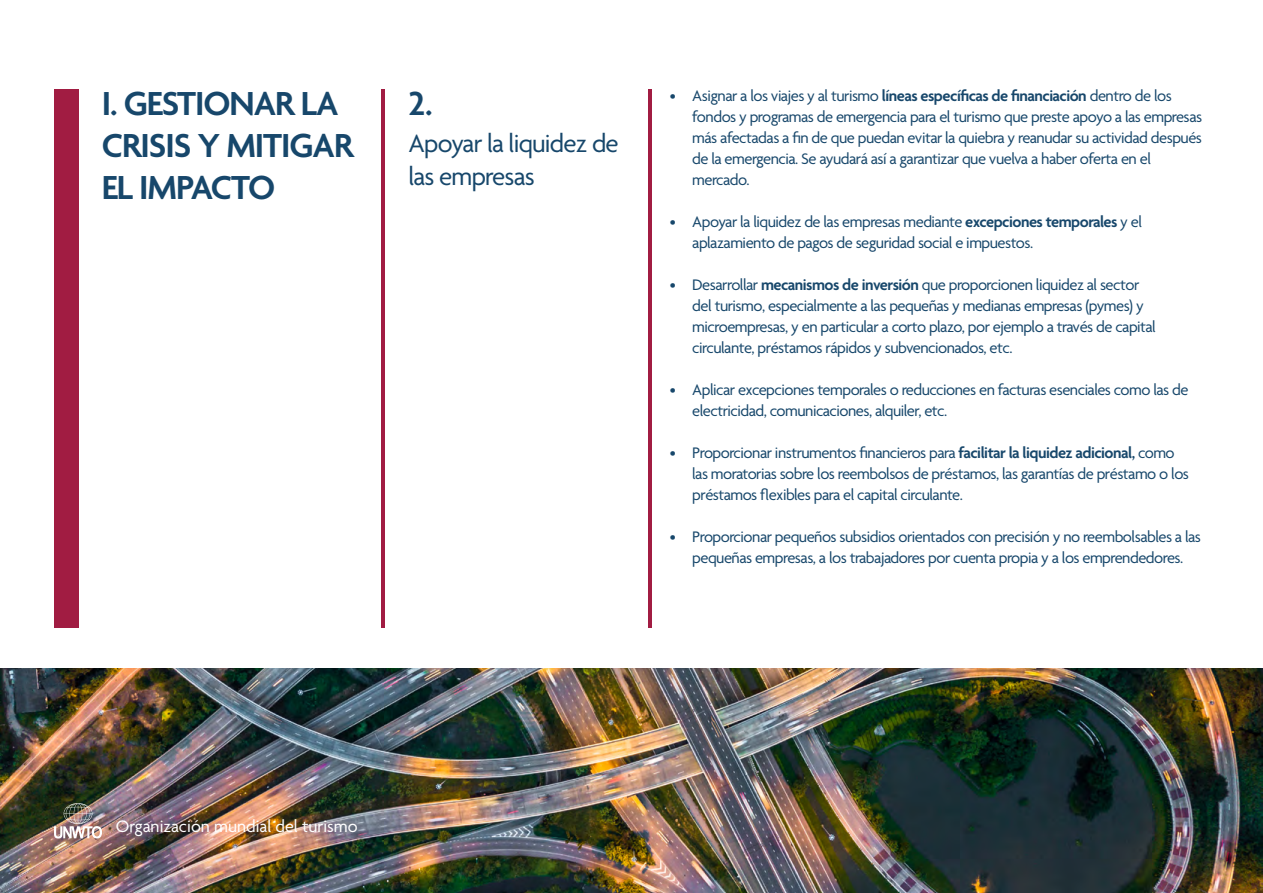
<style>
.page{position:relative;width:1263px;height:893px;background:#fff}
.page>*{position:absolute;margin:0;border:0;box-sizing:border-box;transform-origin:0 0}
.t1{font:600 36px/42px "Agenda";letter-spacing:-.03em;color:#17476b}
.t2{font:27px/33px "Agenda";letter-spacing:-.03em;color:#17476b}
.t3{font:18px "Agenda";color:#fff}
.t4{font:16.5px/21px "Agenda";letter-spacing:-.03em;color:#17476b}
.s1{font-weight:600}
</style>
<div class="page">
<img style="left:0;top:669px;width:1263px;height:224px">
<hr style="left:382px;top:89px;width:3px;height:539px;background:#a11c42">
<hr style="left:648px;top:89px;width:4px;height:539px;background:#a11c42">
<div style="left:54px;top:89px;width:24px;height:539px;background:#a11c42"></div>
<img style="left:54px;top:803px;width:48px;height:35px">
<h1 class="t1" style="left:102px;top:85px;width:253px">I. GESTIONAR LA<br>CRISIS Y MITIGAR<br>EL IMPACTO</h1>
<h1 class="t1" style="left:409px;top:85px;width:25px">2.</h1>
<h2 class="t2" style="left:409px;top:129px;width:212px">Apoyar la liquidez de las empresas</h2>
<p class="t4" style="left:692px;top:86px;width:511px;text-indent:-23px">• Asignar a los viajes y al turismo <span class="s1">líneas específicas de financiación</span> dentro de los fondos y programas de emergencia para el turismo que preste apoyo a las empresas más afectadas a fin de que puedan evitar la quiebra y reanudar su actividad después de la emergencia. Se ayudará así a garantizar que vuelva a haber oferta en el mercado.</p>
<p class="t4" style="left:692px;top:212px;width:451px;text-indent:-23px">• Apoyar la liquidez de las empresas mediante <span class="s1">excepciones temporales</span> y el aplazamiento de pagos de seguridad social e impuestos.</p>
<p class="t4" style="left:692px;top:275px;width:465px;text-indent:-23px">• Desarrollar <span class="s1">mecanismos de inversión</span> que proporcionen liquidez al sector del turismo, especialmente a las pequeñas y medianas empresas (pymes) y microempresas, y en particular a corto plazo, por ejemplo a través de capital circulante, préstamos rápidos y subvencionados, etc.</p>
<p class="t4" style="left:692px;top:380px;width:498px;text-indent:-23px">• Aplicar excepciones temporales o reducciones en facturas esenciales como las de electricidad, comunicaciones, alquiler, etc.</p>
<p class="t4" style="left:692px;top:443px;width:498px;text-indent:-23px">• Proporcionar instrumentos financieros para <span class="s1">facilitar la liquidez adicional,</span> como las moratorias sobre los reembolsos de préstamos, las garantías de préstamo o los préstamos flexibles para el capital circulante.</p>
<p class="t4" style="left:670px;top:527px;width:533px;text-align:center">• Proporcionar pequeños subsidios orientados con precisión y no reembolsables a las pequeñas empresas, a los trabajadores por cuenta propia y a los emprendedores.</p>
<p class="t3" style="left:116px;top:816px;width:204px">World Tourism Organization</p>
<p class="t3" style="left:116px;top:816px;width:243px">Organización mundial del turismo</p>
</div>
